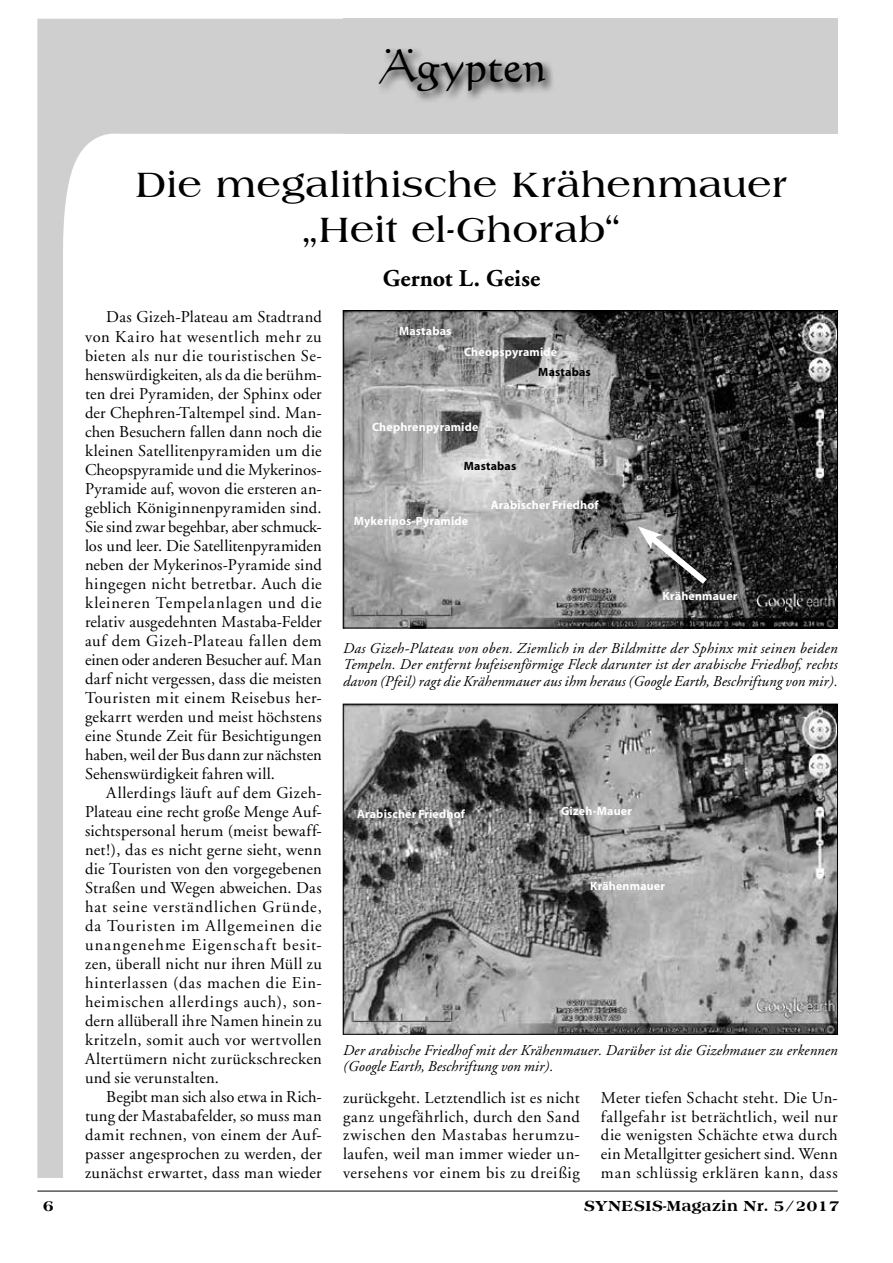
<style>
.page{position:relative;width:893px;height:1263px;background:#fff}
.page>*{position:absolute;margin:0;border:0;box-sizing:border-box;transform-origin:0 0}
.t1{font:45px "Calligraphic 421 BT Roman B";letter-spacing:-.005em;color:#000}
.t2{font:36px/45px "Heritage BOLD";letter-spacing:-.005em;color:#000;text-align:center}
.t3{font:700 24px "Adobe Garamond";letter-spacing:.005em;color:#000}
.t4{font:16.5px/19px "Adobe Garamond";letter-spacing:.02em;color:#000;text-align:justify}
.t5{font:italic 15px/16.5px "Adobe Garamond";letter-spacing:.01em;color:#000;text-align:justify}
.t6{font:800 15px "Heritage";color:#000}
.t7{font:700 12px "Myriad";letter-spacing:.015em;color:#fff}
.t8{font:700 12px "Myriad";letter-spacing:.015em;color:#000}
</style>
<div class="page">
<div style="left:343px;top:19px;width:495px;height:115px;background:#cfcfcf"></div>
<svg style="left:37px;top:19px;width:332px;height:1159px"></svg>
<hr style="left:37px;top:1191px;width:801px;height:1px;background:#000">
<svg style="left:381px;top:49px;width:172px;height:52px"></svg>
<img style="left:345px;top:312px;width:491px;height:314px">
<div style="left:343px;top:310px;width:495px;height:318px;border:1px solid #000"></div>
<img style="left:345px;top:706px;width:491px;height:326px">
<div style="left:343px;top:704px;width:495px;height:330px;border:1px solid #000"></div>
<svg style="left:638px;top:526px;width:75px;height:64px;background:#646464"></svg>
<h1 class="t1" style="left:380px;top:37px;width:168px">Ägypten</h1>
<h2 class="t2" style="left:136px;top:162px;width:653px">Die megalithische Krähenmauer „Heit el-Ghorab“</h2>
<h3 class="t3" style="left:383px;top:266px;width:159px">Gernot L. Geise</h3>
<p class="t4" style="left:85px;top:308px;width:238px;text-indent:21px">Das Gizeh-Plateau am Stadtrand von Kairo hat wesentlich mehr zu bieten als nur die touristischen Se&shy;henswürdigkeiten, als da die berühm&shy;ten drei Pyramiden, der Sphinx oder der Chephren-Taltempel sind. Man&shy;chen Besuchern fallen dann noch die kleinen Satellitenpyramiden um die Cheopspyramide und die Mykerinos-Pyramide auf, wovon die ersteren an&shy;geblich Königinnenpyramiden sind.<br>Sie sind zwar begehbar, aber schmuck&shy;los und leer. Die Satellitenpyramiden neben der Mykerinos-Pyramide sind hingegen nicht betretbar. Auch die kleineren Tempelanlagen und die relativ ausgedehnten Mastaba-Felder auf dem Gizeh-Plateau fallen dem einen oder anderen Besucher auf. Man darf nicht vergessen, dass die meisten Touristen mit einem Reisebus her&shy;gekarrt werden und meist höchstens eine Stunde Zeit für Besichtigungen haben, weil der Bus dann zur nächsten Sehenswürdigkeit fahren will.</p>
<p class="t4" style="left:85px;top:783px;width:238px;text-indent:21px">Allerdings läuft auf dem Gizeh-Plateau eine recht große Menge Auf&shy;sichtspersonal herum (meist bewaff&shy;net!), das es nicht gerne sieht, wenn die Touristen von den vorgegebenen Straßen und Wegen abweichen. Das hat seine verständlichen Gründe, da Touristen im Allgemeinen die unangenehme Eigenschaft besit&shy;zen, überall nicht nur ihren Müll zu hinterlassen (das machen die Ein&shy;heimischen allerdings auch), son&shy;dern allüberall ihre Namen hinein zu kritzeln, somit auch vor wertvollen Altertümern nicht zurückschrecken und sie verunstalten.</p>
<p class="t4" style="left:85px;top:1087px;width:238px;text-indent:21px">Begibt man sich also etwa in Rich&shy;tung der Mastabafelder, so muss man damit rechnen, von einem der Auf&shy;passer angesprochen zu werden, der zunächst erwartet, dass man wieder</p>
<p class="t7" style="left:399px;top:325px;width:54px">Mastabas</p>
<p class="t7" style="left:464px;top:345px;width:95px">Cheopspyramide</p>
<p class="t8" style="left:538px;top:366px;width:54px">Mastabas</p>
<p class="t7" style="left:372px;top:421px;width:108px">Chephrenpyramide</p>
<p class="t8" style="left:464px;top:460px;width:54px">Mastabas</p>
<p class="t7" style="left:491px;top:499px;width:109px">Arabischer Friedhof</p>
<p class="t7" style="left:354px;top:515px;width:116px">Mykerinos-Pyramide</p>
<p class="t7" style="left:663px;top:590px;width:76px">Krähenmauer</p>
<p class="t5" style="left:343px;top:640px;width:496px">Das Gizeh-Plateau von oben. Ziemlich in der Bildmitte der Sphinx mit seinen beiden Tempeln. Der entfernt hufeisenförmige Fleck darunter ist der arabische Friedhof, rechts davon (Pfeil) ragt die Krähenmauer aus ihm heraus (Google Earth, Beschriftung von mir).</p>
<p class="t7" style="left:561px;top:805px;width:72px">Gizeh-Mauer</p>
<p class="t7" style="left:357px;top:808px;width:109px">Arabischer Friedhof</p>
<p class="t7" style="left:590px;top:880px;width:76px">Krähenmauer</p>
<p class="t5" style="left:343px;top:1042px;width:496px">Der arabische Friedhof mit der Krähenmauer. Darüber ist die Gizehmauer zu erkennen (Google Earth, Beschriftung von mir).</p>
<p class="t4" style="left:343px;top:1089px;width:238px">zurückgeht. Letztendlich ist es nicht ganz ungefährlich, durch den Sand zwischen den Mastabas herumzu&shy;laufen, weil man immer wieder un&shy;versehens vor einem bis zu dreißig</p>
<p class="t4" style="left:601px;top:1089px;width:238px">Meter tiefen Schacht steht. Die Un&shy;fallgefahr ist beträchtlich, weil nur die wenigsten Schächte etwa durch ein Metallgitter gesichert sind. Wenn man schlüssig erklären kann, dass</p>
<p class="t6" style="left:43px;top:1197px;width:13px">6</p>
<p class="t6" style="left:584px;top:1197px;width:257px">SYNESIS-Magazin Nr. 5/2017</p>
</div>
